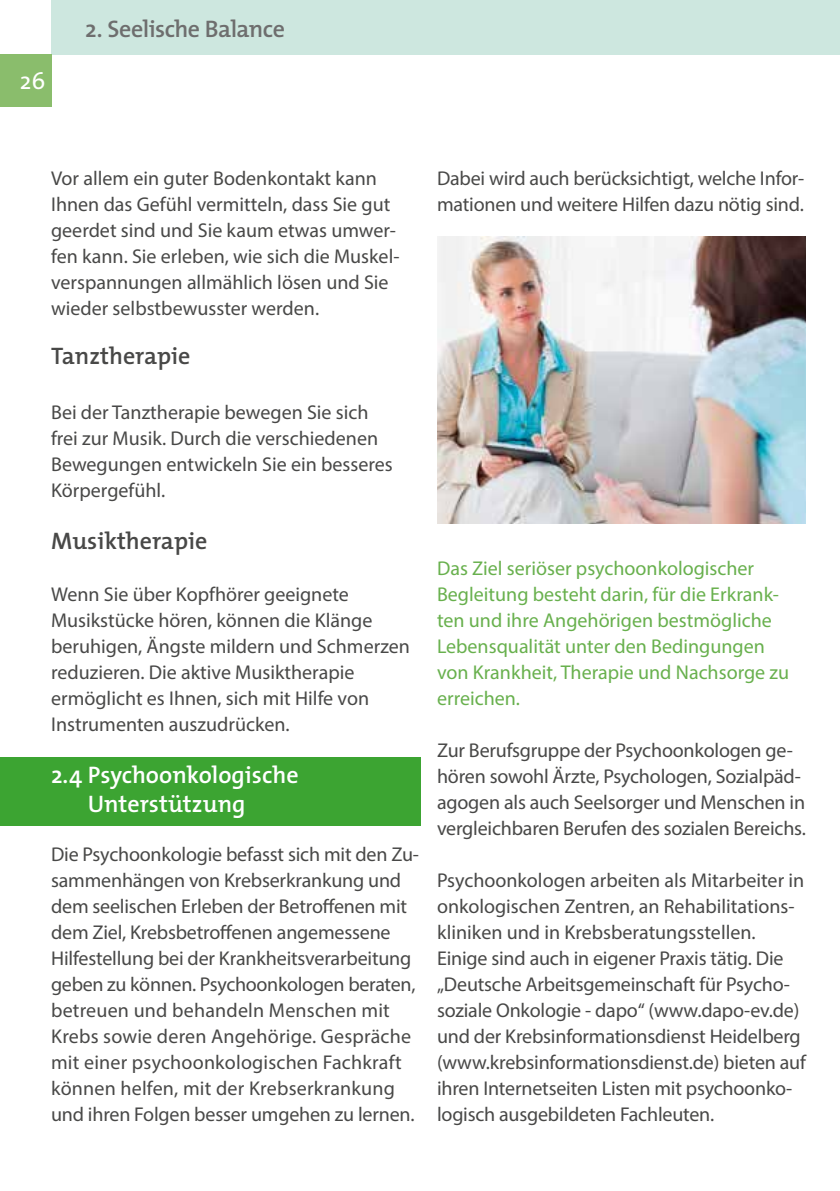
<style>
.page{position:relative;width:840px;height:1191px;background:#fff}
.page>*{position:absolute;margin:0;border:0;box-sizing:border-box;transform-origin:0 0}
.t1{font:600 24px/28.8px "The Mix";color:#fff}
.t2{font:600 24px "The Mix";color:#484847}
.t3{font:600 24px "The Mix";letter-spacing:-.025em;color:#6e6e6e}
.t4{font:24px "The Mix Plain";color:#fff}
.t5{font:20px/26px "Myriad Pro";letter-spacing:-.005em;color:#484847}
.t6{font:20px/26px "Myriad Pro";color:#68b04d}
</style>
<div class="page">
<div style="left:51px;top:0;width:788px;height:55px;background:#cde7df"></div>
<div style="left:0;top:55px;width:51px;height:52px;background:#8abd6c"></div>
<img style="left:437px;top:237px;width:368px;height:286px">
<div style="left:0;top:757px;width:420px;height:68px;background:#3ca432"></div>
<p class="t4" style="left:20px;top:61px;width:27px">26</p>
<p class="t3" style="left:85px;top:9px;width:201px">2. Seelische Balance</p>
<p class="t5" style="left:51px;top:165px;width:350px">Vor allem ein guter Bodenkontakt kann Ihnen das Gefühl vermitteln, dass Sie gut geerdet sind und Sie kaum etwas umwer&shy;fen kann. Sie erleben, wie sich die Muskel&shy;verspannungen allmählich lösen und Sie wieder selbstbewusster werden.</p>
<p class="t2" style="left:51px;top:336px;width:141px">Tanztherapie</p>
<p class="t5" style="left:51px;top:399px;width:343px">Bei der Tanztherapie bewegen Sie sich frei zur Musik. Durch die verschiedenen Bewegungen entwickeln Sie ein besseres Körpergefühl.</p>
<p class="t2" style="left:51px;top:521px;width:158px">Musiktherapie</p>
<p class="t5" style="left:51px;top:581px;width:360px">Wenn Sie über Kopfhörer geeignete Musikstücke hören, können die Klänge beruhigen, Ängste mildern und Schmerzen reduzieren. Die aktive Musiktherapie ermöglicht es Ihnen, sich mit Hilfe von Instrumenten auszudrücken.</p>
<p class="t1" style="left:88px;top:760px;width:212px;text-indent:-37px">2.4 Psychoonkologische<br>Unterstützung</p>
<p class="t5" style="left:51px;top:841px;width:369px">Die Psychoonkologie befasst sich mit den Zu&shy;sammenhängen von Krebserkrankung und dem seelischen Erleben der Betroffenen mit dem Ziel, Krebsbetroffenen angemessene Hilfestellung bei der Krankheitsverarbeitung geben zu können. Psychoonkologen beraten, betreuen und behandeln Menschen mit Krebs sowie deren Angehörige. Gespräche mit einer psychoonkologischen Fachkraft können helfen, mit der Krebserkrankung und ihren Folgen besser umgehen zu lernen.</p>
<p class="t5" style="left:437px;top:165px;width:368px">Dabei wird auch berücksichtigt, welche Infor&shy;mationen und weitere Hilfen dazu nötig sind.</p>
<p class="t6" style="left:437px;top:555px;width:353px">Das Ziel seriöser psychoonkologischer Begleitung besteht darin, für die Erkrank&shy;ten und ihre Angehörigen bestmögliche Lebensqualität unter den Bedingungen von Krankheit, Therapie und Nachsorge zu erreichen.</p>
<p class="t5" style="left:437px;top:737px;width:370px">Zur Berufsgruppe der Psychoonkologen ge&shy;hören sowohl Ärzte, Psychologen, Sozialpäd&shy;agogen als auch Seelsorger und Menschen in vergleichbaren Berufen des sozialen Bereichs.</p>
<p class="t5" style="left:437px;top:867px;width:370px">Psychoonkologen arbeiten als Mitarbeiter in onkologischen Zentren, an Rehabilitations&shy;kliniken und in Krebsberatungsstellen.<br>Einige sind auch in eigener Praxis tätig. Die „Deutsche Arbeitsgemeinschaft für Psycho&shy;soziale Onkologie - dapo“ (www.dapo-ev.de) und der Krebsinformationsdienst Heidelberg (www.krebsinformationsdienst.de) bieten auf ihren Internetseiten Listen mit psychoonko&shy;logisch ausgebildeten Fachleuten.</p>
</div>
